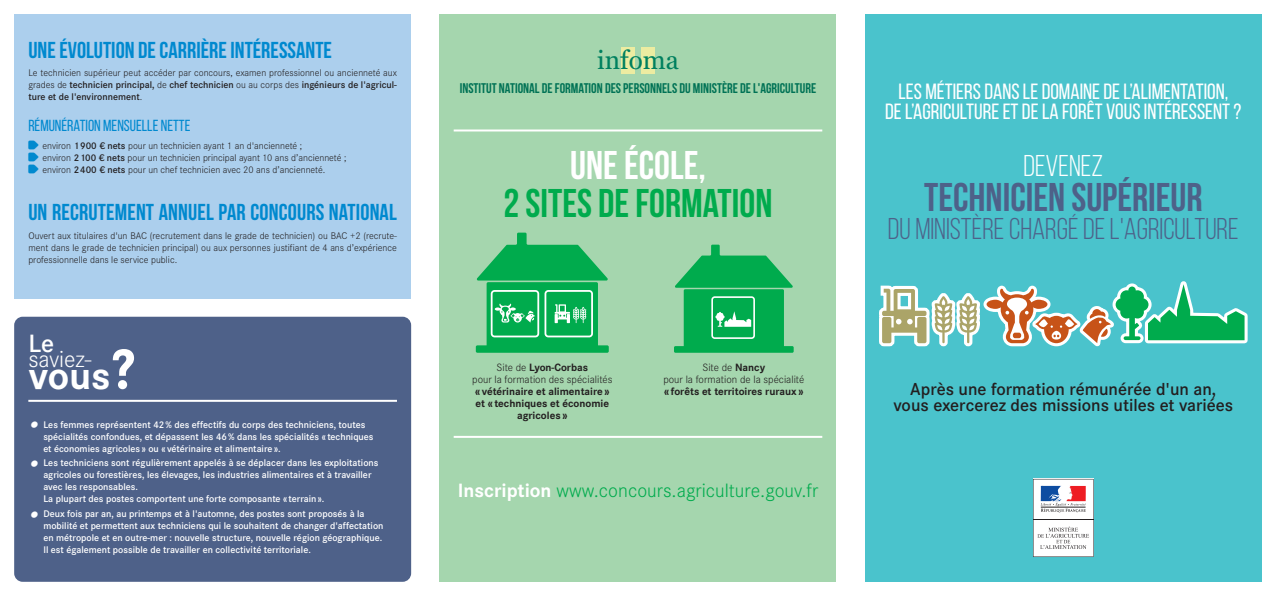
<style>
.page{position:relative;width:1276px;height:596px;background:#fff}
.page>*{position:absolute;margin:0;border:0;box-sizing:border-box;transform-origin:0 0}
.t1{font:700 40px "Bebas Neue";color:#4e6189}
.t2{font:700 40px "Bebas Neue";color:#00ab4d}
.t3{font:700 40px "Bebas Neue";color:#fff}
.t4{font:700 40px "Corporate S";color:#fff}
.t5{font:30px "Bebas Neue";color:#4e6189}
.t6{font:30px "Bebas Neue";color:#fff}
.t7{font:26.1px "Georgia";color:#00805f}
.t8{font:600 26px "Corporate S";color:#fff}
.t9{font:300 24px "Corporate S";color:#fff}
.t10{font:700 23px "Bebas Neue";letter-spacing:.005em;color:#0089cf}
.t11{font:22px/20px "Bebas Neue";color:#fff;text-align:center}
.t12{font:300 20px "Corporate S";color:#00ab4d}
.t13{font:600 18px/16px "Corporate S";color:#231f20;text-align:center}
.t14{font:16px "Bebas Neue";color:#0089cf}
.t15{font:700 14px "Bebas Neue";color:#007255}
.t16{font:300 11px/12px "Corporate S";color:#231f20;text-align:center}
.t17{font:700 11px/12px "Corporate S";color:#231f20;text-align:center}
.t18{font:600 10px/12px "Corporate S";color:#fff}
.t19{font:300 10px/12px "Corporate S";color:#231f20;text-align:justify}
.s1{font-weight:600}
.s2{font-size:60px}
.s3{font-family:"Avenir";font-weight:500;font-style:italic;font-size:18px}
.s4{font-weight:700}
.s5{font-weight:700;color:#fff}
</style>
<div class="page">
<div style="left:865px;top:14px;width:396px;height:567px;background:#4ac3cc"></div>
<div style="left:439px;top:14px;width:397px;height:567px;background:#a5d6ae"></div>
<div style="left:14px;top:316px;width:397px;height:265px;background:#4e6189;border-radius:9px"></div>
<div style="left:14px;top:14px;width:397px;height:284px;background:#accfed"></div>
<hr style="left:28px;top:399px;width:369px;height:2px;background:#fff">
<svg style="left:476px;top:232px;width:133px;height:120px"></svg>
<div style="left:620px;top:47px;width:14px;height:26px;background:#ececa1"></div>
<div style="left:641px;top:47px;width:14px;height:26px;background:#ececa1"></div>
<svg style="left:674px;top:244px;width:119px;height:108px"></svg>
<svg style="left:1033px;top:478px;width:60px;height:78px;background:#dfd7dc"></svg>
<svg style="left:879px;top:281px;width:368px;height:65px"></svg>
<hr style="left:454px;top:129px;width:368px;height:2px;background:#fff">
<hr style="left:454px;top:435px;width:368px;height:2px;background:#fff">
<h3 class="t10" style="left:28px;top:36px;width:305px">UNEÉVOLUTION DE CARRIÈREINTÉRESSANTE</h3>
<p class="t19" style="left:28px;top:67px;width:370px">Le technicien supérieur peut accéder par concours, examen professionnel ou ancienneté aux grades de <span class="s1">technicien principal,</span> de <span class="s1">chef technicien</span> ou au corps des <span class="s1">ingénieurs de l'agricul&shy;ture et de l'environnement</span>.</p>
<h3 class="t14" style="left:28px;top:115px;width:164px">RÉMUNÉRATION MENSUELLE NETTE</h3>
<p class="t19" style="left:43px;top:139px;width:305px;text-align:left">environ <span class="s1">1900 € nets</span> pour un technicien ayant 1 an d'ancienneté ;<br>environ <span class="s1">2100 € nets</span> pour un technicien principal ayant 10 ans d’ancienneté ; environ <span class="s1">2400 € nets</span> pour un chef technicien avec 20 ans d’ancienneté.</p>
<h3 class="t10" style="left:28px;top:198px;width:370px">UN RECRUTEMENT ANNUEL PAR CONCOURS NATIONAL</h3>
<p class="t19" style="left:28px;top:229px;width:370px">Ouvert aux titulaires d'un BAC (recrutement dans le grade de technicien) ou BAC +2 (recrute&shy;ment dans le grade de technicien principal) ou aux personnes justifiant de 4 ans d’expérience professionnelle dans le service public.</p>
<h3 class="t8" style="left:28px;top:327px;width:27px">Le</h3>
<h3 class="t9" style="left:28px;top:344px;width:65px">saviez-</h3>
<h1 class="t4" style="left:28px;top:351px;width:108px">vous<span class="s2">?</span></h1>
<p class="t18" style="left:43px;top:418px;width:332px;text-indent:-14px"><span class="s3">•</span> Les femmes représentent 42% des effectifs du corps des techniciens, toutes spécialités confondues, et dépassent les 46% dans les spécialités « techniques et économies agricoles » ou « vétérinaire et alimentaire».</p>
<p class="t18" style="left:43px;top:456px;width:337px;text-indent:-14px"><span class="s3">•</span> Les techniciens sont régulièrement appelés à se déplacer dans les exploitations agricoles ou forestières, les élevages, les industries alimentaires et à travailler avec les responsables.<br>La plupart des postes comportent une forte composante «terrain».</p>
<p class="t18" style="left:43px;top:507px;width:342px;text-indent:-14px"><span class="s3">•</span> Deux fois par an, au printemps et à l'automne, des postes sont proposés à la mobilité et permettent aux techniciens qui le souhaitent de changer d'affectation en métropole et en outre-mer : nouvelle structure, nouvelle région géographique.<br>Il est également possible de travailler en collectivité territoriale.</p>
<h3 class="t7" style="left:597px;top:40px;width:83px">infoma</h3>
<h3 class="t15" style="left:460px;top:80px;width:358px">INSTITUT NATIONAL DE FORMATION DESPERSONNELS DU MINISTÈRE DE L'AGRICULTURE</h3>
<h1 class="t3" style="left:570px;top:141px;width:137px">UNE ÉCOLE,</h1>
<h1 class="t2" style="left:503px;top:179px;width:270px">2 SITES DEFORMATION</h1>
<p class="t16" style="left:472px;top:361px;width:142px">Site de <span class="s4">Lyon-Corbas<br></span>pour la formation des spécialités</p>
<p class="t17" style="left:475px;top:385px;width:136px">«vétérinaire et alimentaire» et «techniques et économie agricoles»</p>
<p class="t16" style="left:663px;top:361px;width:142px">Site de <span class="s4">Nancy<br></span>pour la formation de la spécialité</p>
<p class="t17" style="left:664px;top:385px;width:141px">«forêts et territoires ruraux»</p>
<h3 class="t12" style="left:458px;top:478px;width:362px"><span class="s5">Inscription</span> www.concours.agriculture.gouv.fr</h3>
<h3 class="t11" style="left:885px;top:81px;width:358px">LES MÉTIERSDANSLE DOMAINE DEL’ALIMENTATION,<br>DEL’AGRICULTUREETDE LA FORÊT VOUS INTÉRESSENT?</h3>
<h2 class="t6" style="left:1023px;top:147px;width:81px">DEVENEZ</h2>
<h1 class="t1" style="left:924px;top:173px;width:280px">TECHNICIEN SUPÉRIEUR</h1>
<h2 class="t5" style="left:888px;top:210px;width:352px">DU MINISTÈRE CHARGÉDEL'AGRICULTURE</h2>
<h3 class="t13" style="left:893px;top:380px;width:341px">Après une formation rémunérée d'un an, vous exercerez des missions utiles et variées</h3>
</div>
